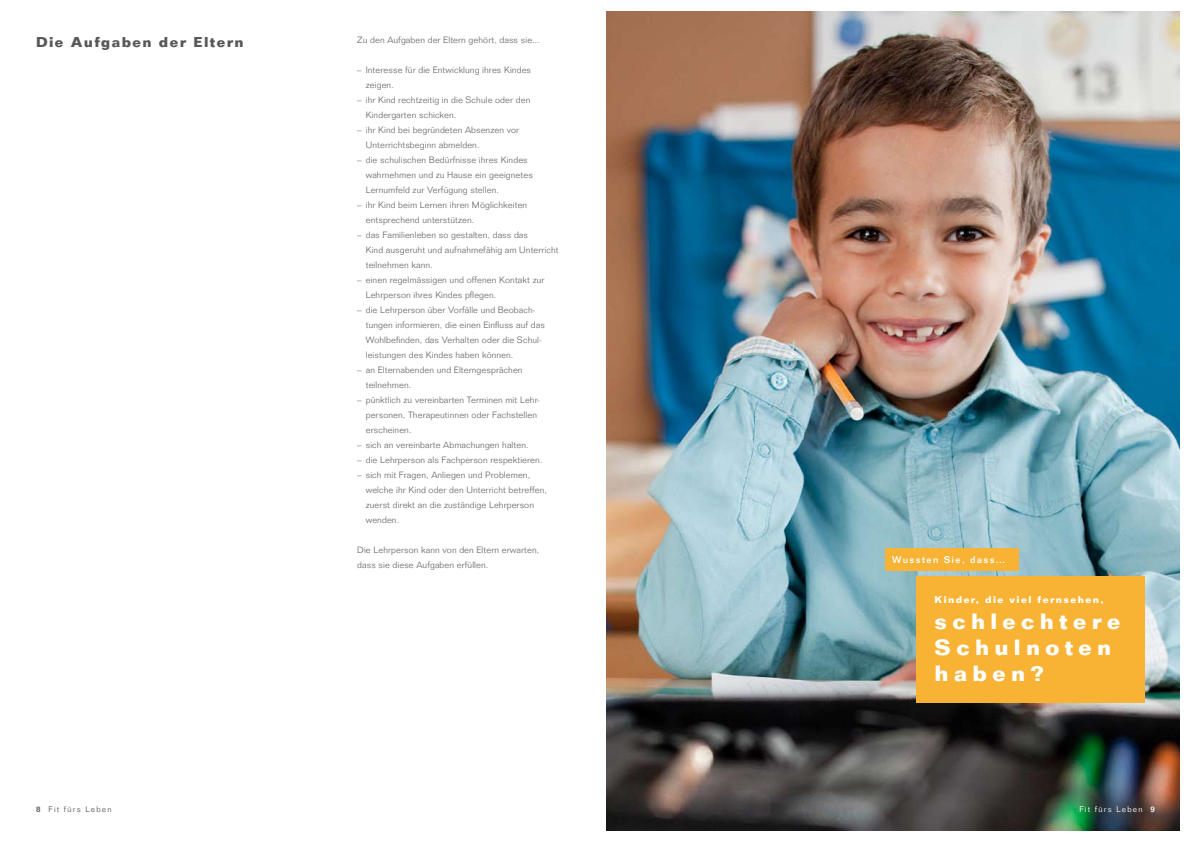
<style>
.page{position:relative;width:1191px;height:842px;background:#fff}
.page>*{position:absolute;margin:0;border:0;box-sizing:border-box;transform-origin:0 0}
.t1{font:700 21.6px/25.9px "Folio";letter-spacing:.25em;color:#fff}
.t2{font:700 14px "Folio";letter-spacing:.1em;color:#58585a}
.t3{font:700 9.6px "Folio";letter-spacing:.15em;color:#fff}
.t4{font:500 9.6px "Folio";letter-spacing:.15em;color:#fff}
.t5{font:300 9px/15px "Folio";letter-spacing:.01em;color:#707173}
.t6{font:300 8px "Folio";letter-spacing:.15em;color:#58585a}
.t7{font:300 8px "Folio";letter-spacing:.15em;color:#fff}
.s1{font-weight:500}
</style>
<div class="page">
<img style="left:607px;top:11px;width:572px;height:820px">
<div style="left:885px;top:548px;width:133px;height:22px;background:#f8b334"></div>
<div style="left:916px;top:577px;width:228px;height:126px;background:#f8b334"></div>
<h2 class="t2" style="left:36px;top:34px;width:209px">Die Aufgaben der Eltern</h2>
<p class="t5" style="left:357px;top:32px;width:184px">Zu den Aufgaben der Eltern gehört, dass sie...</p>
<p class="t5" style="left:366px;top:62px;width:167px;text-indent:-9px">– Interesse für die Entwicklung ihres Kindes zeigen.</p>
<p class="t5" style="left:366px;top:92px;width:166px;text-indent:-9px">– ihr Kind rechtzeitig in die Schule oder den<br>Kindergarten schicken.</p>
<p class="t5" style="left:366px;top:122px;width:155px;text-indent:-9px">– ihr Kind bei begründeten Absenzen vor<br>Unterrichtsbeginn abmelden.</p>
<p class="t5" style="left:366px;top:152px;width:169px;text-indent:-9px">– die schulischen Bedürfnisse ihres Kindes wahrnehmen und zu Hause ein geeignetes<br>Lernumfeld zur Verfügung stellen.</p>
<p class="t5" style="left:366px;top:197px;width:163px;text-indent:-9px">– ihr Kind beim Lernen ihren Möglichkeiten entsprechend unterstützen.</p>
<p class="t5" style="left:366px;top:227px;width:194px;text-indent:-9px">– das Familienleben so gestalten, dass das<br>Kind ausgeruht und aufnahmefähig am Unterricht teilnehmen kann.</p>
<p class="t5" style="left:366px;top:272px;width:180px;text-indent:-9px">– einen regelmässigen und offenen Kontakt zur<br>Lehrperson ihres Kindes pflegen.</p>
<p class="t5" style="left:366px;top:302px;width:181px;text-indent:-9px">– die Lehrperson über Vorfälle und Beobach&shy;tungen informieren, die einen Einfluss auf das Wohlbefinden, das Verhalten oder die Schul&shy;leistungen des Kindes haben können.</p>
<p class="t5" style="left:366px;top:362px;width:158px;text-indent:-9px">– an Elternabenden und Elterngesprächen teilnehmen.</p>
<p class="t5" style="left:366px;top:392px;width:176px;text-indent:-9px">– pünktlich zu vereinbarten Terminen mit Lehr&shy;personen, Therapeutinnen oder Fachstellen erscheinen.</p>
<p class="t5" style="left:357px;top:437px;width:173px">– sich an vereinbarte Abmachungen halten.</p>
<p class="t5" style="left:357px;top:452px;width:187px">– die Lehrperson als Fachperson respektieren.</p>
<p class="t5" style="left:366px;top:467px;width:183px;text-indent:-9px">– sich mit Fragen, Anliegen und Problemen, welche ihr Kind oder den Unterricht betreffen, zuerst direkt an die zuständige Lehrperson wenden.</p>
<p class="t5" style="left:357px;top:542px;width:183px">Die Lehrperson kann von den Eltern erwarten, dass sie diese Aufgaben erfüllen.</p>
<p class="t4" style="left:892px;top:554px;width:115px">Wussten Sie, dass…</p>
<p class="t3" style="left:934px;top:593px;width:170px">Kinder, die viel fernsehen,</p>
<h1 class="t1" style="left:934px;top:608px;width:187px">schlechtere<br>Schulnoten haben?</h1>
<p class="t6" style="left:36px;top:804px;width:77px"><span class="s1">8</span> Fit fürs Leben</p>
<p class="t7" style="left:1079px;top:804px;width:77px">Fit fürs Leben <span class="s1">9</span></p>
</div>
